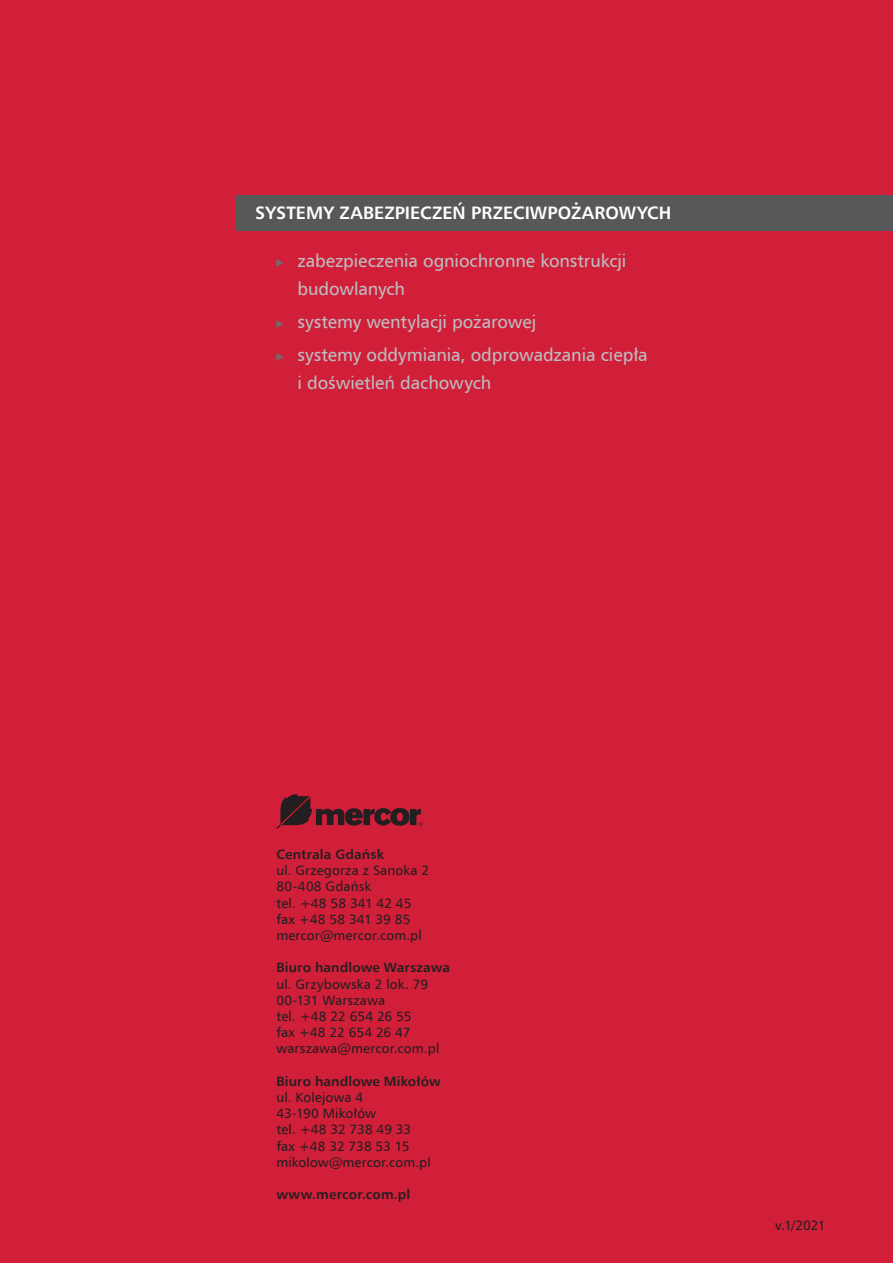
<style>
.page{position:relative;width:893px;height:1263px;background:#d11e39}
.page>*{position:absolute;margin:0;border:0;box-sizing:border-box;transform-origin:0 0}
.t1{font:18px/28.5px "Humnst 777 EU";letter-spacing:-.005em;color:#bcbdc0}
.t2{font:700 18px "Humnst 777 EU";letter-spacing:.005em;color:#fff}
.t3{font:13.5px/16.2px "Humnst 777 EU";letter-spacing:.005em;color:#231f20}
.t4{font:700 13.5px "Humnst 777 EU";letter-spacing:.01em;color:#231f20}
</style>
<div class="page">
<div style="left:236px;top:196px;width:657px;height:35px;background:#57585a"></div>
<svg style="left:276px;top:259px;width:7px;height:8px"></svg>
<svg style="left:276px;top:320px;width:7px;height:8px"></svg>
<svg style="left:276px;top:353px;width:7px;height:8px"></svg>
<svg style="left:276px;top:794px;width:147px;height:35px;background:#8c1e2e"></svg>
<h1 class="t2" style="left:255px;top:202px;width:418px">SYSTEMY ZABEZPIECZEŃ PRZECIWPOŻAROWYCH</h1>
<h1 class="t1" style="left:297px;top:246px;width:330px">zabezpieczenia ogniochronne konstrukcji budowlanych</h1>
<h1 class="t1" style="left:297px;top:305px;width:352px;line-height:32.7px">systemy wentylacji pożarowej<br>systemy oddymiania, odprowadzania ciepła</h1>
<h1 class="t1" style="left:297px;top:368px;width:196px">i doświetleń dachowych</h1>
<p class="t4" style="left:276px;top:846px;width:109px">Centrala Gdańsk</p>
<p class="t3" style="left:276px;top:862px;width:154px">ul. Grzegorza z Sanoka 2<br>80-408 Gdańsk<br>tel. +48 58 341 42 45 fax +48 58 341 39 85 mercor@mercor.com.pl</p>
<p class="t4" style="left:276px;top:959px;width:175px">Biuro handlowe Warszawa</p>
<p class="t3" style="left:276px;top:975px;width:164px">ul. Grzybowska 2 lok. 79<br>00-131 Warszawa<br>tel. +48 22 654 26 55<br>fax +48 22 654 26 47 warszawa@mercor.com.pl</p>
<p class="t4" style="left:276px;top:1072px;width:166px">Biuro handlowe Mikołów</p>
<p class="t3" style="left:276px;top:1089px;width:156px">ul. Kolejowa 4<br>43-190 Mikołów<br>tel. +48 32 738 49 33 fax +48 32 738 53 15 mikolow@mercor.com.pl</p>
<p class="t4" style="left:276px;top:1186px;width:135px">www.mercor.com.pl</p>
<p class="t3" style="left:775px;top:1217px;width:52px">v.1/2021</p>
</div>
